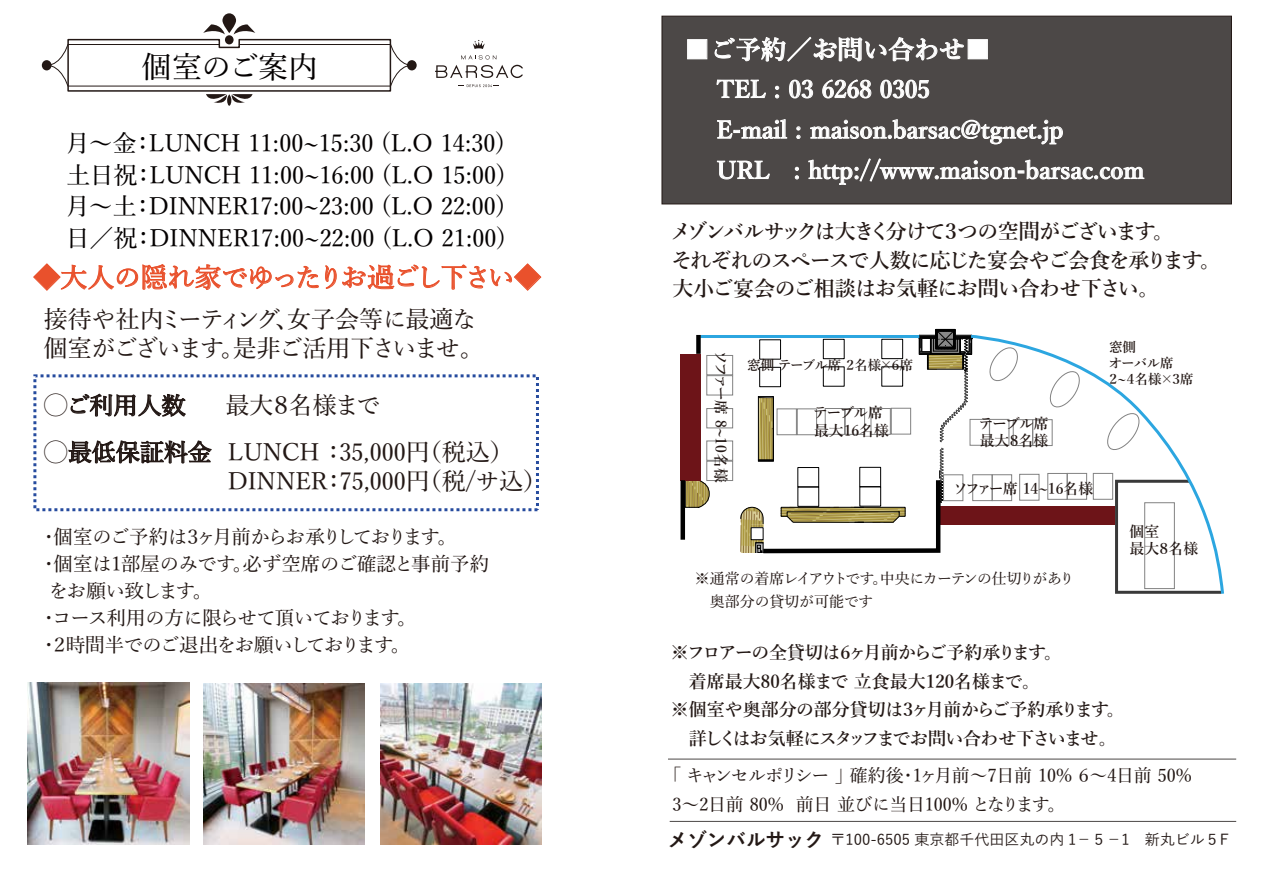
<style>
.page{position:relative;width:1263px;height:893px;background:#fff}
.page>*{position:absolute;margin:0;border:0;box-sizing:border-box;transform-origin:0 0}
.t1{font:500 30px "Yu Min";letter-spacing:-.015em;color:#040000}
.t2{font:500 27px "Yu Min";letter-spacing:-.065em;color:#e9512c}
.t3{font:600 25.5px "Yu Min";color:#fff}
.t4{font:500 24px/31.5px "Yu Min";color:#040000;text-align:justify}
.t5{font:600 24px/40.5px "Yu Min";color:#fff}
.t6{font:500 24px/46.8px "Yu Min";color:#231815}
.t7{font:500 24px/28.8px "Yu Min";letter-spacing:-.06em;color:#231815}
.t8{font:600 21px/28.5px "Yu Min";letter-spacing:-.06em;color:#231815}
.t9{font:500 19.5px "Yu Min";letter-spacing:-.015em;color:#231815}
.t10{font:500 19.5px "Yu Min";letter-spacing:-.09em;color:#231815}
.t11{font:500 19.5px "Yu Min";letter-spacing:-.045em;color:#231815}
.t12{font:500 19.5px "Yu Min";letter-spacing:-.08em;color:#231815}
.t13{font:500 19.5px "Yu Min";letter-spacing:-.095em;color:#231815}
.t14{font:500 18px/28.5px "Yu Min";letter-spacing:-.03em;color:#231815}
.t15{font:600 18px "Yu Min";letter-spacing:-.03em;color:#231815}
.t16{font:600 18px "Yu Min";letter-spacing:-.08em;color:#231815}
.t17{font:600 18px "Yu Min";letter-spacing:-.1em;color:#231815}
.t18{font:600 18px "Yu Min";color:#231815}
.t19{font:500 15px/22.5px "Yu Min";letter-spacing:-.03em;color:#231815}
.t20{font:500 15px "Yu Go";color:#231815}
.t21{font:600 14.85px/17.9px "Yu Min";letter-spacing:-.015em;color:#231815}
.t22{font:600 14.85px "Yu Min";letter-spacing:-.045em;color:#231815}
.t23{font:600 14.85px/17.9px "Yu Min";letter-spacing:-.085em;color:#231815}
.t24{font:600 13.5px/16.2px "Yu Min";letter-spacing:-.055em;color:#231815}
.t25{font:600 13.5px "Yu Min";letter-spacing:-.085em;color:#231815}
.s1{font-weight:700;font-size:19.5px}
</style>
<div class="page">
<div style="left:662px;top:16px;width:570px;height:188px;background:#4c4847;border:1px solid #231815"></div>
<div style="left:42px;top:60px;width:10px;height:10px;background:#231815;border-radius:50%"></div>
<div style="left:407px;top:60px;width:10px;height:10px;background:#231815;border-radius:50%"></div>
<div style="left:222px;top:13px;width:14px;height:20px;background:#231815;border-radius:7px"></div>
<svg style="left:67px;top:24px;width:325px;height:82px"></svg>
<svg style="left:227px;top:94px;width:4px;height:12px"></svg>
<svg style="left:70px;top:393px;width:116px;height:24px"></svg>
<svg style="left:68px;top:440px;width:144px;height:24px"></svg>
<div style="left:687px;top:39px;width:20px;height:20px;border:1px solid #fff"></div>
<svg style="left:714px;top:36px;width:250px;height:26px"></svg>
<div style="left:968px;top:39px;width:20px;height:20px;border:1px solid #fff"></div>
<svg style="left:716px;top:79px;width:50px;height:19px"></svg>
<svg style="left:775px;top:86px;width:4px;height:12px"></svg>
<svg style="left:789px;top:79px;width:24px;height:20px"></svg>
<svg style="left:822px;top:79px;width:50px;height:20px"></svg>
<svg style="left:880px;top:79px;width:49px;height:20px"></svg>
<svg style="left:717px;top:119px;width:70px;height:20px"></svg>
<svg style="left:796px;top:126px;width:4px;height:13px"></svg>
<svg style="left:717px;top:160px;width:53px;height:20px"></svg>
<svg style="left:795px;top:167px;width:4px;height:12px"></svg>
<svg style="left:808px;top:119px;width:337px;height:66px"></svg>
<div style="left:33px;top:374px;width:506px;height:137px;border:3px dashed #264b9e"></div>
<svg style="left:33px;top:263px;width:286px;height:28px"></svg>
<svg style="left:325px;top:263px;width:216px;height:28px"></svg>
<img style="left:28px;top:683px;width:161px;height:161px">
<img style="left:203px;top:683px;width:162px;height:162px">
<img style="left:380px;top:683px;width:162px;height:162px">
<svg style="left:685px;top:480px;width:25px;height:28px"></svg>
<div style="left:680px;top:354px;width:21px;height:126px;background:#6d1418"></div>
<div style="left:706px;top:375px;width:27px;height:20px;border:1px solid #828282"></div>
<div style="left:706px;top:355px;width:27px;height:20px;border:1px solid #828282"></div>
<div style="left:706px;top:461px;width:27px;height:20px;border:1px solid #828282"></div>
<div style="left:706px;top:441px;width:27px;height:20px;border:1px solid #828282"></div>
<div style="left:706px;top:408px;width:27px;height:20px;border:1px solid #828282"></div>
<hr style="left:668px;top:759px;width:568px;height:1px;background:#4c4847">
<hr style="left:670px;top:821px;width:566px;height:1px;background:#4c4847">
<svg style="left:473px;top:40px;width:12px;height:9px"></svg>
<svg style="left:458px;top:84px;width:41px;height:3px"></svg>
<svg style="left:435px;top:55px;width:88px;height:23px"></svg>
<div style="left:680px;top:480px;width:5px;height:60px;background:#000"></div>
<svg style="left:740px;top:328px;width:229px;height:226px"></svg>
<svg style="left:969px;top:334px;width:255px;height:260px"></svg>
<hr style="left:702px;top:335px;width:216px;height:3px;background:#2ca6e0">
<div style="left:696px;top:335px;width:5px;height:19px;background:#000"></div>
<p class="t1" style="left:142px;top:39px;width:178px">個室のご案内</p>
<p class="t4" style="left:66px;top:125px;width:441px">月～金：LUNCH 11:00~15:30 (L.O 14:30)土日祝：LUNCH 11:00~16:00 (L.O 15:00)月～土：DINNER17:00~23:00 (L.O 22:00)日／祝：DINNER17:00~22:00 (L.O 21:00)</p>
<p class="t2" style="left:33px;top:252px;width:509px">◆大人の隠れ家でゆったりお過ごし下さい◆</p>
<p class="t7" style="left:44px;top:302px;width:442px">接待や社内ミーティング、女子会等に最適な個室がございます。是非ご活用下さいませ。</p>
<p class="t6" style="left:44px;top:380px;width:471px">◯ご利用人数　 最大８名様まで<br>◯最低保証料金 LUNCH ：35,000円（税込）</p>
<p class="t6" style="left:228px;top:455px;width:321px">DINNER：75,000円（税/サ込）</p>
<p class="t10" style="left:39px;top:519px;width:419px">・個室のご予約は３ヶ月前からお承りしております。</p>
<p class="t9" style="left:39px;top:546px;width:452px">・個室は1部屋のみです。必ず空席のご確認と事前予約</p>
<p class="t13" style="left:49px;top:573px;width:165px">をお願い致します。</p>
<p class="t11" style="left:39px;top:600px;width:379px">・コース利用の方に限らせて頂いております。</p>
<p class="t12" style="left:39px;top:627px;width:373px">・２時間半でのご退出をお願いしております。</p>
<p class="t3" style="left:684px;top:35px;width:307px">■ご予約／お問い合わせ■</p>
<p class="t5" style="left:716px;top:70px;width:429px">TEL : 03 6268 0305<br>E-mail : maison.barsac@tgnet.jp<br>URL : http://www.maison-barsac.com</p>
<p class="t8" style="left:671px;top:218px;width:552px">メゾンバルサックは大きく分けて３つの空間がございます。<br>それぞれのスペースで人数に応じた宴会やご会食を承ります。大小ご宴会のご相談はお気軽にお問い合わせ下さい。</p>
<p class="t22" style="left:729px;top:350px;width:134px;rotate:90deg">ソファー席 8~10名様</p>
<p class="t25" style="left:747px;top:357px;width:168px">窓側 テーブル席 ２名様×６席</p>
<p class="t21" style="left:813px;top:404px;width:77px">テーブル席最大16名様</p>
<p class="t23" style="left:979px;top:415px;width:71px">テーブル席最大８名様</p>
<p class="t21" style="left:953px;top:479px;width:141px">ソファー席 14~16名様</p>
<p class="t24" style="left:1106px;top:339px;width:89px">窓側<br>オーバル席<br>２~４名様×３席</p>
<p class="t21" style="left:1129px;top:522px;width:70px">個室<br>最大８名様</p>
<p class="t19" style="left:695px;top:566px;width:381px">※通常の着席レイアウトです。中央にカーテンの仕切りがあり　奥部分の貸切が可能です</p>
<p class="t17" style="left:671px;top:643px;width:392px">※フロアーの全貸切は６ヶ月前からご予約承ります。</p>
<p class="t18" style="left:689px;top:671px;width:353px">着席最大80名様まで 立食最大120名様まで。</p>
<p class="t15" style="left:671px;top:700px;width:455px">※個室や奥部分の部分貸切は３ヶ月前からご予約承ります。</p>
<p class="t16" style="left:671px;top:728px;width:447px">　詳しくはお気軽にスタッフまでお問い合わせ下さいませ。</p>
<p class="t14" style="left:672px;top:759px;width:521px;text-indent:-9px">「 キャンセルポリシー 」確約後・1ヶ月前～7日前 10% ６～4日前 50%<br>3～2日前 80% 前日 並びに当日100% となります。　</p>
<p class="t20" style="left:668px;top:825px;width:562px"><span class="s1">メゾンバルサック</span>〒100-6505 東京都千代田区丸の内 1－５－1　新丸ビル５F</p>
</div>
